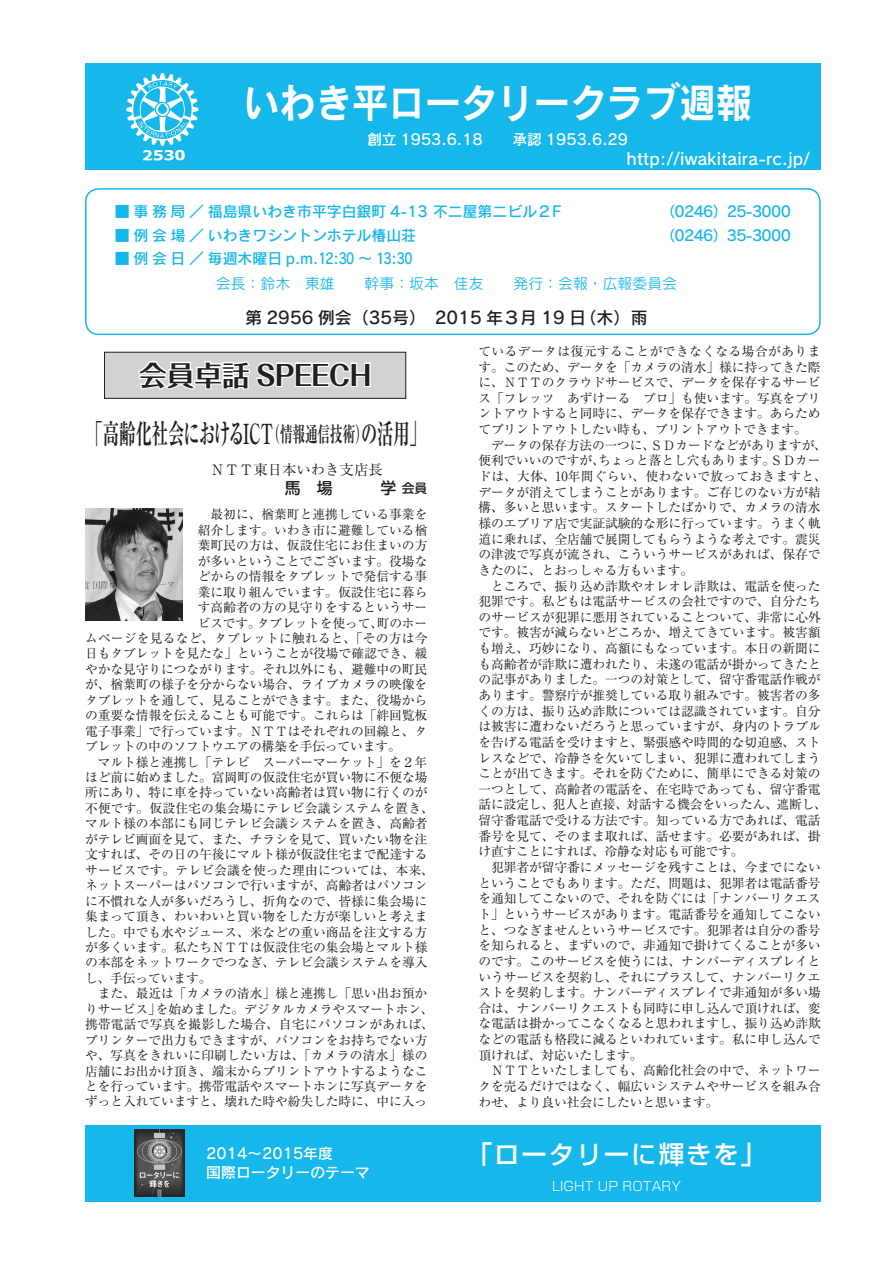
<style>
.page{position:relative;width:893px;height:1263px;background:#fff}
.page>*{position:absolute;margin:0;border:0;box-sizing:border-box;transform-origin:0 0}
.t1{font:40.35px "Rodin Pro B";color:#fff;scale:.9 1}
.t2{font:700 27.6px "Ryumin Pr 6";letter-spacing:-.045em;color:#231f20;scale:.59 1}
.t3{font:700 27.6px "Folk Pro";color:#231f20}
.t4{font:500 25.5px "Shin Go Pr 6";letter-spacing:.075em;color:#fff}
.t5{font:16.95px "Rodin Pro DB";color:#231f20}
.t6{font:16.5px "Rodin Pro DB";letter-spacing:.01em;color:#fff}
.t7{font:500 15.9px "Shin M Go Pr 6";color:#231f20}
.t8{font:14.85px "Rodin Pro DB";color:#16b7eb}
.t9{font:14.85px "Rodin Pro DB";color:#fff}
.t10{font:14.85px "Rodin Pro M";color:#16b7eb}
.t11{font:14.85px/23.4px "Rodin Pro DB";letter-spacing:-.05em;color:#16b7eb}
.t12{font:14.4px "Ryumin Pr 6";color:#231f20}
.t13{font:12.75px/15.6px "Ryumin Pr 6";letter-spacing:-.005em;color:#231f20}
.t14{font:12.75px "Ryumin Pr 6";letter-spacing:.015em;color:#231f20}
.t15{font:300 12.75px "Shin Go Pr 6";letter-spacing:.01em;color:#fff}
.s1{font-size:21.3px}
.s2{font-size:12.75px}
</style>
<div class="page">
<div style="left:85px;top:64px;width:736px;height:106px;background:#16b7eb"></div>
<div style="left:85px;top:1125px;width:736px;height:76px;background:#16b7eb"></div>
<div style="left:85px;top:188px;width:736px;height:147px;border:1px solid #16b7eb;border-radius:13px"></div>
<img style="left:126px;top:73px;width:73px;height:88px">
<img style="left:134px;top:1129px;width:51px;height:68px">
<div style="left:104px;top:352px;width:302px;height:46px;background:#d1d2d4"></div>
<svg style="left:138px;top:360px;width:233px;height:30px"></svg>
<div style="left:104px;top:352px;width:302px;height:47px;border:1px solid #231f20"></div>
<img style="left:85px;top:508px;width:98px;height:113px">
<h1 class="t1" style="left:243px;top:76px;width:567px">いわき平ロータリークラブ週報</h1>
<p class="t9" style="left:367px;top:129px;width:263px">創立 1953.6.18　　承認 1953.6.29</p>
<p class="t8" style="left:115px;top:202px;width:448px">■ 事務局／福島県いわき市平字白銀町 4-13 不二屋第二ビル２F</p>
<p class="t8" style="left:115px;top:225px;width:303px">■ 例会場／いわきワシントンホテル椿山荘</p>
<p class="t8" style="left:115px;top:248px;width:299px">■ 例会日／毎週木曜日 p.m.12:30 ～ 13:30</p>
<p class="t6" style="left:627px;top:147px;width:185px">http://iwakitaira-rc.jp/</p>
<p class="t11" style="left:660px;top:199px;width:132px">（0246）25-3000（0246）35-3000</p>
<p class="t10" style="left:216px;top:274px;width:463px">会長：鈴木　東雄　　幹事：坂本　佳友　　発行：会報・広報委員会</p>
<h3 class="t5" style="left:245px;top:306px;width:404px">第 2956 例会（35号）　2015 年３月 19 日（木）雨</h3>
<h2 class="t3" style="left:139px;top:352px;width:234px">会員卓話 SPEECH</h2>
<p class="t13" style="left:478px;top:343px;width:350px">ているデータは復元することができなくなる場合があります。このため、データを「カメラの清水」様に持ってきた際に、ＮＴＴのクラウドサービスで、データを保存するサービス「フレッツ　あずけーる　プロ」も使います。写真をプリントアウトすると同時に、データを保存できます。あらためてプリントアウトしたい時も、プリントアウトできます。<br>　データの保存方法の一つに、ＳＤカードなどがありますが、便利でいいのですが、ちょっと落とし穴もあります。ＳＤカードは、大体、10年間ぐらい、使わないで放っておきますと、データが消えてしまうことがあります。ご存じのない方が結構、多いと思います。スタートしたばかりで、カメラの清水様のエブリア店で実証試験的な形に行っています。うまく軌道に乗れば、全店舗で展開してもらうような考えです。震災の津波で写真が流され、こういうサービスがあれば、保存できたのに、とおっしゃる方もいます。<br>　ところで、振り込め詐欺やオレオレ詐欺は、電話を使った犯罪です。私どもは電話サービスの会社ですので、自分たちのサービスが犯罪に悪用されていることついて、非常に心外です。被害が減らないどころか、増えてきています。被害額も増え、巧妙になり、高額にもなっています。本日の新聞にも高齢者が詐欺に遭われたり、未遂の電話が掛かってきたとの記事がありました。一つの対策として、留守番電話作戦があります。警察庁が推奨している取り組みです。被害者の多くの方は、振り込め詐欺については認識されています。自分は被害に遭わないだろうと思っていますが、身内のトラブルを告げる電話を受けますと、緊張感や時間的な切迫感、ストレスなどで、冷静さを欠いてしまい、犯罪に遭われてしまうことが出てきます。それを防ぐために、簡単にできる対策の一つとして、高齢者の電話を、在宅時であっても、留守番電話に設定し、犯人と直接、対話する機会をいったん、遮断し、留守番電話で受ける方法です。知っている方であれば、電話番号を見て、そのまま取れば、話せます。必要があれば、掛け直すことにすれば、冷静な対応も可能です。<br>　犯罪者が留守番にメッセージを残すことは、今までにないということでもあります。ただ、問題は、犯罪者は電話番号を通知してこないので、それを防ぐには「ナンバーリクエスト」というサービスがあります。電話番号を通知してこないと、つなぎませんというサービスです。犯罪者は自分の番号を知られると、まずいので、非通知で掛けてくることが多いのです。このサービスを使うには、ナンバーディスプレイというサービスを契約し、それにプラスして、ナンバーリクエストを契約します。ナンバーディスプレイで非通知が多い場合は、ナンバーリクエストも同時に申し込んで頂ければ、変な電話は掛かってこなくなると思われますし、振り込め詐欺などの電話も格段に減るといわれています。私に申し込んで頂ければ、対応いたします。<br>　ＮＴＴといたしましても、高齢化社会の中で、ネットワークを売るだけではなく、幅広いシステムやサービスを組み合わせ、より良い社会にしたいと思います。</p>
<h2 class="t2" style="left:87px;top:412px;width:577px">「高齢化社会におけるＩＣＴ<span class="s1">（情報通信技術）</span>の活用」</h2>
<p class="t12" style="left:210px;top:458px;width:174px">ＮＴＴ東日本いわき支店長</p>
<p class="t7" style="left:285px;top:475px;width:144px">馬　場　　　学 <span class="s2">会員</span></p>
<p class="t13" style="left:198px;top:506px;width:231px">　最初に、楢葉町と連携している事業を</p>
<p class="t13" style="left:198px;top:522px;width:231px">紹介します。いわき市に避難している楢</p>
<p class="t13" style="left:198px;top:537px;width:231px">葉町民の方は、仮設住宅にお住まいの方</p>
<p class="t13" style="left:198px;top:552px;width:231px">が多いということでございます。役場な</p>
<p class="t13" style="left:198px;top:568px;width:231px">どからの情報をタブレットで発信する事</p>
<p class="t13" style="left:198px;top:583px;width:231px">業に取り組んでいます。仮設住宅に暮ら</p>
<p class="t13" style="left:198px;top:599px;width:231px">す高齢者の方の見守りをするというサー</p>
<p class="t13" style="left:198px;top:614px;width:231px">ビスです。タブレットを使って、町のホー</p>
<p class="t14" style="left:85px;top:628px;width:344px">ムページを見るなど、タブレットに触れると、「その方は今</p>
<p class="t13" style="left:85px;top:645px;width:344px">日もタブレットを見たな」ということが役場で確認でき、緩</p>
<p class="t13" style="left:85px;top:661px;width:344px">やかな見守りにつながります。それ以外にも、避難中の町民</p>
<p class="t13" style="left:85px;top:676px;width:344px">が、楢葉町の様子を分からない場合、ライブカメラの映像を</p>
<p class="t13" style="left:85px;top:691px;width:344px">タブレットを通して、見ることができます。また、役場から</p>
<p class="t13" style="left:85px;top:707px;width:344px">の重要な情報を伝えることも可能です。これらは「絆回覧板</p>
<p class="t13" style="left:85px;top:722px;width:344px">電子事業」で行っています。ＮＴＴはそれぞれの回線と、タ</p>
<p class="t13" style="left:85px;top:738px;width:317px">ブレットの中のソフトウエアの構築を手伝っています。</p>
<p class="t13" style="left:85px;top:753px;width:344px">　マルト様と連携し「テレビ　スーパーマーケット」を２年</p>
<p class="t13" style="left:85px;top:769px;width:344px">ほど前に始めました。富岡町の仮設住宅が買い物に不便な場</p>
<p class="t13" style="left:85px;top:784px;width:344px">所にあり、特に車を持っていない高齢者は買い物に行くのが</p>
<p class="t14" style="left:85px;top:798px;width:350px">不便です。仮設住宅の集会場にテレビ会議システムを置き、</p>
<p class="t13" style="left:85px;top:815px;width:344px">マルト様の本部にも同じテレビ会議システムを置き、高齢者</p>
<p class="t13" style="left:85px;top:830px;width:344px">がテレビ画面を見て、また、チラシを見て、買いたい物を注</p>
<p class="t13" style="left:85px;top:846px;width:344px">文すれば、その日の午後にマルト様が仮設住宅まで配達する</p>
<p class="t14" style="left:85px;top:860px;width:350px">サービスです。テレビ会議を使った理由については、本来、</p>
<p class="t13" style="left:85px;top:877px;width:344px">ネットスーパーはパソコンで行いますが、高齢者はパソコン</p>
<p class="t13" style="left:85px;top:892px;width:344px">に不慣れな人が多いだろうし、折角なので、皆様に集会場に</p>
<p class="t13" style="left:85px;top:908px;width:344px">集まって頂き、わいわいと買い物をした方が楽しいと考えま</p>
<p class="t13" style="left:85px;top:923px;width:344px">した。中でも水やジュース、米などの重い商品を注文する方</p>
<p class="t13" style="left:85px;top:939px;width:344px">が多くいます。私たちＮＴＴは仮設住宅の集会場とマルト様</p>
<p class="t13" style="left:85px;top:954px;width:344px">の本部をネットワークでつなぎ、テレビ会議システムを導入</p>
<p class="t13" style="left:85px;top:970px;width:128px">し、手伝っています。</p>
<p class="t13" style="left:85px;top:985px;width:344px">　また、最近は「カメラの清水」様と連携し「思い出お預か</p>
<p class="t13" style="left:85px;top:1000px;width:350px">りサービス」を始めました。デジタルカメラやスマートホン、</p>
<p class="t14" style="left:85px;top:1014px;width:350px">携帯電話で写真を撮影した場合、自宅にパソコンがあれば、</p>
<p class="t13" style="left:85px;top:1031px;width:344px">プリンターで出力もできますが、パソコンをお持ちでない方</p>
<p class="t14" style="left:85px;top:1045px;width:344px">や、写真をきれいに印刷したい方は、「カメラの清水」様の</p>
<p class="t13" style="left:85px;top:1062px;width:344px">店舗にお出かけ頂き、端末からプリントアウトするようなこ</p>
<p class="t13" style="left:85px;top:1078px;width:344px">とを行っています。携帯電話やスマートホンに写真データを</p>
<p class="t13" style="left:85px;top:1093px;width:344px">ずっと入れていますと、壊れた時や紛失した時に、中に入っ</p>
<p class="t9" style="left:206px;top:1144px;width:128px">2014～2015年度</p>
<h3 class="t4" style="left:467px;top:1134px;width:301px">「ロータリーに輝きを」</h3>
<p class="t9" style="left:206px;top:1163px;width:165px">国際ロータリーのテーマ</p>
<p class="t15" style="left:552px;top:1176px;width:131px">LIGHT UP ROTARY</p>
</div>
